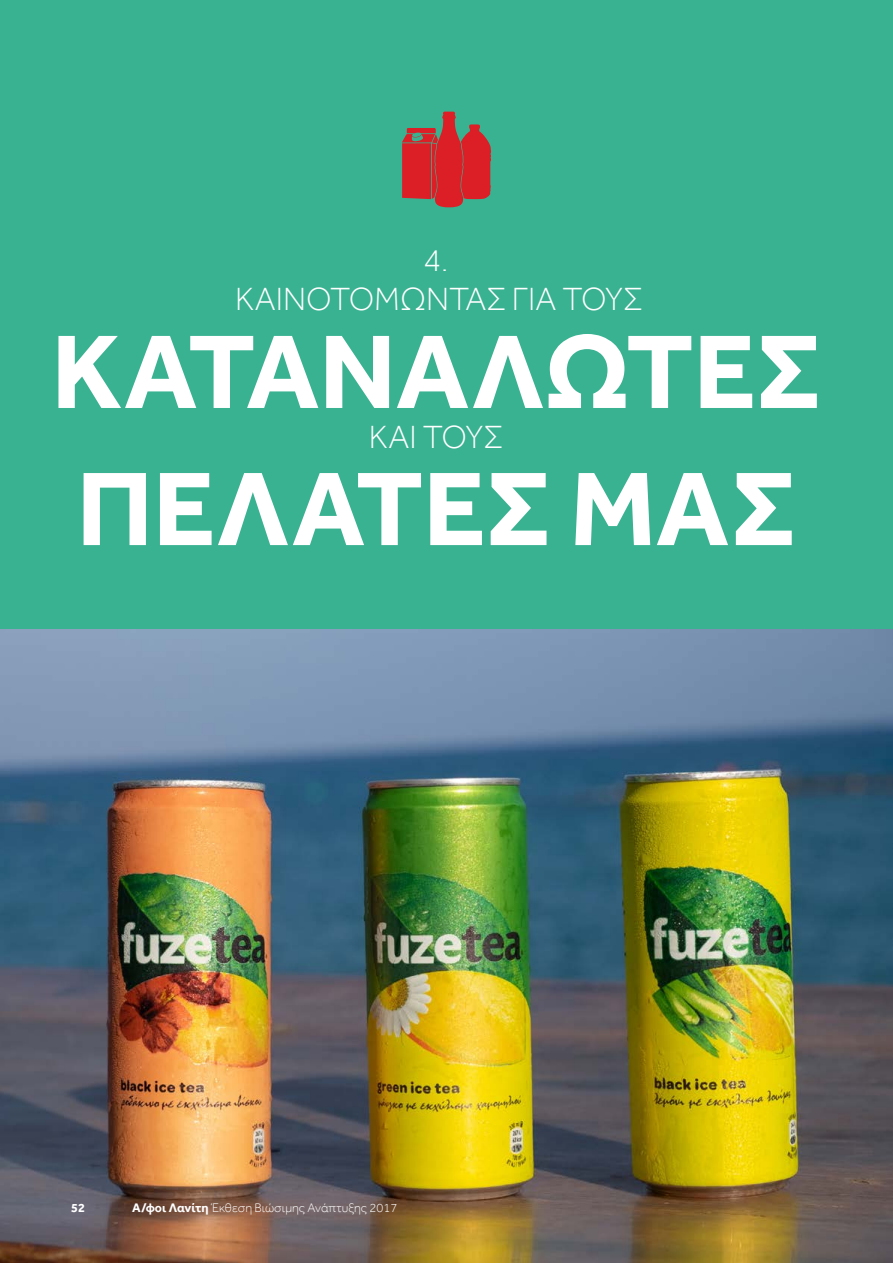
<style>
.page{position:relative;width:893px;height:1263px;background:#fff}
.page>*{position:absolute;margin:0;border:0;box-sizing:border-box;transform-origin:0 0}
.t1{font:700 108px "Effra";color:#fff}
.t2{font:300 33px "Effra";color:#fff}
.t3{font:300 12.75px "Effra";color:#fff}
.t4{font:700 12.75px "Effra";color:#fff}
.s1{font-weight:700}
</style>
<div class="page">
<div style="left:0;top:0;width:893px;height:638px;background:#39b291"></div>
<img style="left:0;top:629px;width:893px;height:634px">
<svg style="left:402px;top:112px;width:89px;height:95px"></svg>
<h2 class="t2" style="left:423px;top:241px;width:27px">4.</h2>
<h2 class="t2" style="left:235px;top:281px;width:42px">Καινοτομώντας</h2>
<h2 class="t2" style="left:512px;top:281px;width:72px">για τους</h2>
<h1 class="t1" style="left:51px;top:306px;width:422px">καταναλω</h1>
<h1 class="t1" style="left:626px;top:306px;width:196px">τεσ</h1>
<h2 class="t2" style="left:369px;top:418px;width:75px">και τουσ</h2>
<h1 class="t1" style="left:77px;top:443px;width:720px">πελατεσ μασ</h1>
<p class="t4" style="left:71px;top:1200px;width:15px">52</p>
<p class="t3" style="left:132px;top:1201px;width:267px"><span class="s1">Α/φοι Λανίτη</span> Έκθεση Βιώσιμης Ανάπτυξης 2017</p>
</div>
